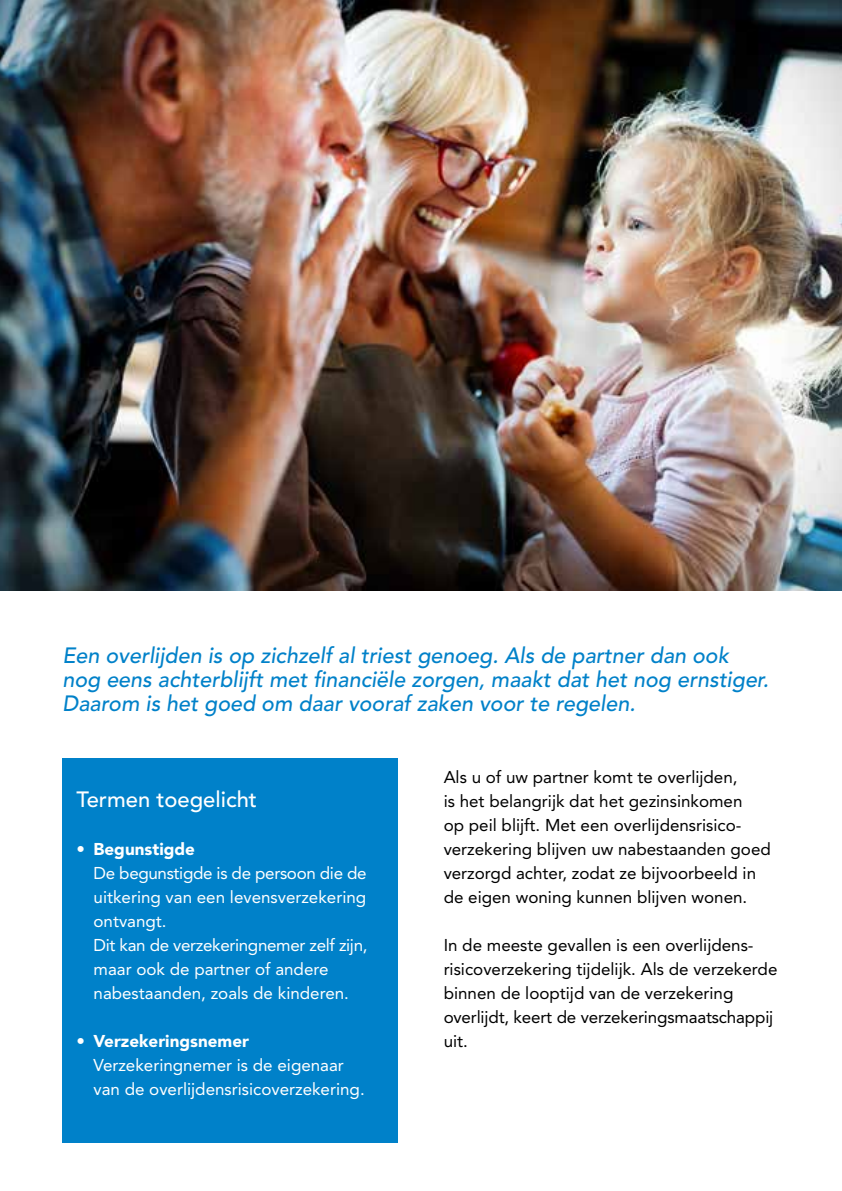
<style>
.page{position:relative;width:842px;height:1191px;background:#fff}
.page>*{position:absolute;margin:0;border:0;box-sizing:border-box;transform-origin:0 0}
.t1{font:italic 500 22px/24px "Avenir LT Std";color:#0081c9}
.t2{font:500 22px "Avenir LT Std";color:#fff}
.t3{font:17px/24px "Avenir LT Std";color:#000}
.t4{font:17px/24px "Avenir LT Std";color:#fff}
.t5{font:900 17px "Avenir LT Std";color:#fff}
</style>
<div class="page">
<img style="left:0;top:0;width:842px;height:590px">
<div style="left:62px;top:758px;width:336px;height:384px;background:#0081c9"></div>
<p class="t1" style="left:62px;top:643px;width:708px">Een overlijden is op zichzelf al triest genoeg. Als de partner dan ook nog eens achterblijft met financiële zorgen, maakt dat het nog ernstiger.<br>Daarom is het goed om daar vooraf zaken voor te regelen.</p>
<p class="t2" style="left:77px;top:786px;width:182px">Termen toegelicht</p>
<p class="t5" style="left:77px;top:838px;width:120px">• Begunstigde</p>
<p class="t4" style="left:94px;top:861px;width:275px">De begunstigde is de persoon die de uitkering van een levensverzekering ontvangt.<br>Dit kan de verzekeringnemer zelf zijn, maar ook de partner of andere nabestaanden, zoals de kinderen.</p>
<p class="t5" style="left:77px;top:1030px;width:174px">• Verzekeringsnemer</p>
<p class="t4" style="left:94px;top:1053px;width:273px">Verzekeringnemer is de eigenaar van de overlijdensrisicoverzekering.</p>
<p class="t3" style="left:444px;top:765px;width:329px">Als u of uw partner komt te overlijden,<br>is het belangrijk dat het gezinsinkomen<br>op peil blijft. Met een overlijdensrisico&shy;verzekering blijven uw nabestaanden goed verzorgd achter, zodat ze bijvoorbeeld in de eigen woning kunnen blijven wonen.</p>
<p class="t3" style="left:444px;top:933px;width:335px">In de meeste gevallen is een overlijdens&shy;risicoverzekering tijdelijk. Als de verzekerde binnen de looptijd van de verzekering overlijdt, keert de verzekeringsmaatschappij uit.</p>
</div>
